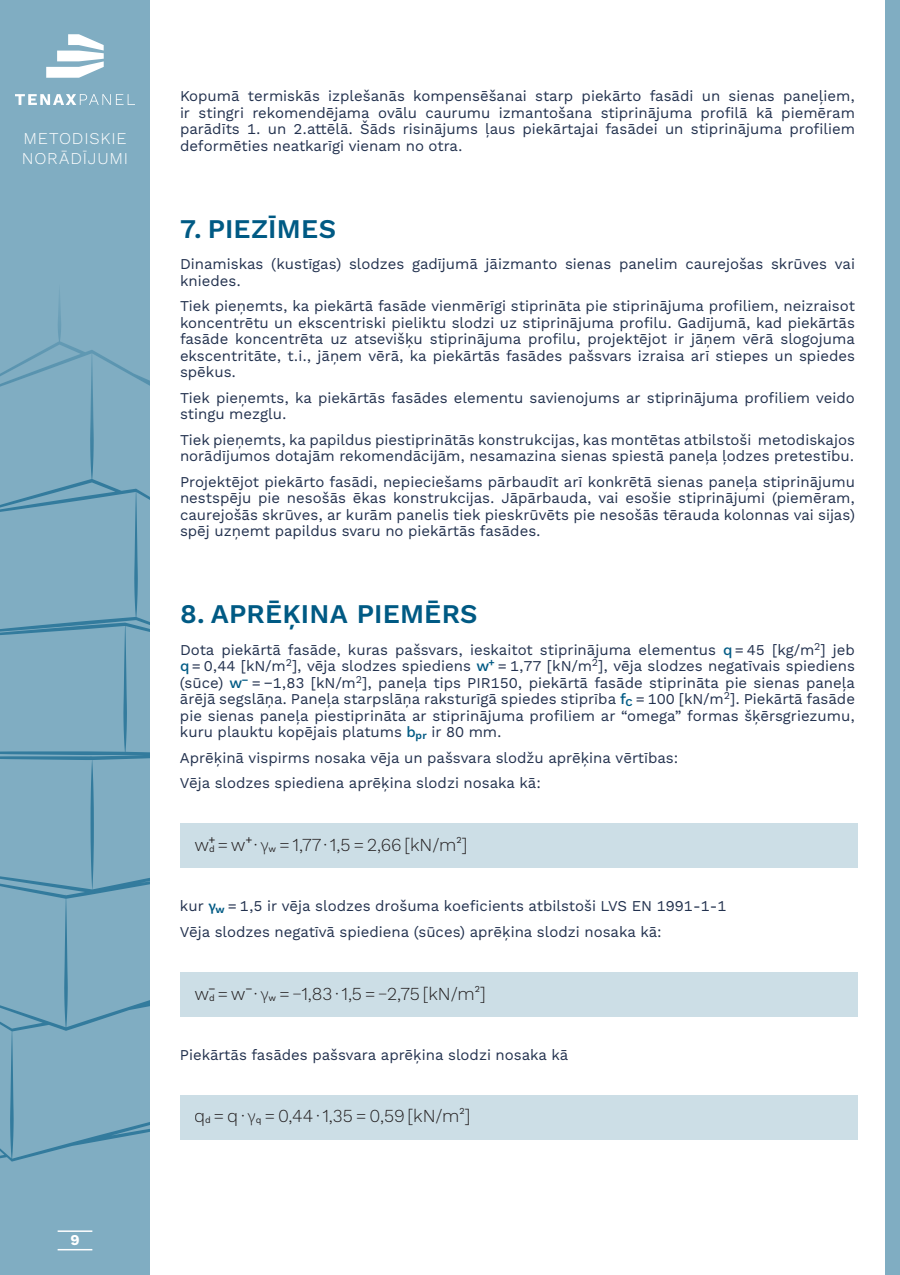
<style>
.page{position:relative;width:900px;height:1275px;background:#fff}
.page>*{position:absolute;margin:0;border:0;box-sizing:border-box;transform-origin:0 0}
.t1{font:600 27px "Work Sans";letter-spacing:.005em;color:#005a84}
.t2{font:300 18px "Work Sans";color:#231f20}
.t3{font:300 16.5px/19.8px "Work Sans";letter-spacing:.05em;color:#fff}
.teksts{font:15px/16.5px "Work Sans";color:#22314e;text-align:justify}
.t4{font:700 15px "Work Sans";color:#fff}
.t5{font:700 9px "MM Text";color:#231f20}
.s1{font-weight:500;color:#005a84}
.s2{font-weight:400;font-size:9px}
.s3{font-family:"Source Sans Pro"}
.s4{font-family:"Source Sans Pro";font-weight:600;color:#005a84}
</style>
<div class="page">
<div style="left:0;top:0;width:150px;height:1275px;background:#80adc2"></div>
<svg style="left:0;top:477px;width:150px;height:755px"></svg>
<div style="left:885px;top:0;width:15px;height:1275px;background:#80adc2"></div>
<hr style="left:58px;top:1230px;width:34px;height:2px;background:#fff">
<hr style="left:58px;top:1249px;width:34px;height:1px;background:#fff">
<svg style="left:15px;top:94px;width:120px;height:11px"></svg>
<svg style="left:46px;top:34px;width:58px;height:44px"></svg>
<div style="left:180px;top:824px;width:678px;height:44px;background:#ccdee6"></div>
<div style="left:180px;top:972px;width:678px;height:45px;background:#ccdee6"></div>
<div style="left:180px;top:1095px;width:678px;height:45px;background:#ccdee6"></div>
<p class="t3" style="left:22px;top:128px;width:108px">METODISKIE<br>NORĀDĪJUMI</p>
<p class="t4" style="left:70px;top:1228px;width:11px">9</p>
<p class="teksts" style="left:180px;top:87px;width:677px">Kopumā termiskās izplešanās kompensēšanai starp piekārto fasādi un sienas paneļiem, ir stingri rekomendējama ovālu caurumu izmantošana stiprinājuma profilā kā piemēram parādīts 1. un 2.attēlā. Šāds risinājums ļaus piekārtajai fasādei un stiprinājuma profiliem deformēties neatkarīgi vienam no otra.</p>
<p class="t1" style="left:180px;top:208px;width:158px">7. PIEZĪMES</p>
<p class="teksts" style="left:180px;top:255px;width:676px">Dinamiskas (kustīgas) slodzes gadījumā jāizmanto sienas panelim caurejošas skrūves vai kniedes.</p>
<p class="teksts" style="left:180px;top:297px;width:677px">Tiek pieņemts, ka piekārtā fasāde vienmērīgi stiprināta pie stiprinājuma profiliem, neizraisot koncentrētu un ekscentriski pieliktu slodzi uz stiprinājuma profilu. Gadījumā, kad piekārtās fasāde koncentrēta uz atsevišķu stiprinājuma profilu, projektējot ir jāņem vērā slogojuma ekscentritāte, t.i., jāņem vērā, ka piekārtās fasādes pašsvars izraisa arī stiepes un spiedes spēkus.</p>
<p class="teksts" style="left:180px;top:389px;width:676px">Tiek pieņemts, ka piekārtās fasādes elementu savienojums ar stiprinājuma profiliem veido stingu mezglu.</p>
<p class="teksts" style="left:180px;top:431px;width:676px">Tiek pieņemts, ka papildus piestiprinātās konstrukcijas, kas montētas atbilstoši metodiskajos norādījumos dotajām rekomendācijām, nesamazina sienas spiestā paneļa ļodzes pretestību.</p>
<p class="teksts" style="left:180px;top:473px;width:677px">Projektējot piekārto fasādi, nepieciešams pārbaudīt arī konkrētā sienas paneļa stiprinājumu nestspēju pie nesošās ēkas konstrukcijas. Jāpārbauda, vai esošie stiprinājumi (piemēram, caurejošās skrūves, ar kurām panelis tiek pieskrūvēts pie nesošās tērauda kolonnas vai sijas) spēj uzņemt papildus svaru no piekārtās fasādes.</p>
<p class="t1" style="left:180px;top:594px;width:299px">8. APRĒĶINA PIEMĒRS</p>
<p class="teksts" style="left:180px;top:641px;width:677px">Dota piekārtā fasāde, kuras pašsvars, ieskaitot stiprinājuma elementus <span class="s1">q</span> = 45 [kg/m<sup>2</sup>] jeb <span class="s1">q</span> = 0,44 [kN/m<sup>2</sup>], vēja slodzes spiediens <span class="s1">w</span><sup>+</sup> = 1,77 [kN/m<sup>2</sup>], vēja slodzes negatīvais spiediens (sūce) <span class="s1">w</span><sup>–</sup> = −1,83 [kN/m<sup>2</sup>], paneļa tips PIR150, piekārtā fasāde stiprināta pie sienas paneļa ārējā segslāņa. Paneļa starpslāņa raksturīgā spiedes stiprība <span class="s1">f</span><sub>C</sub> = 100 [kN/m<sup>2</sup>]. Piekārtā fasāde pie sienas paneļa piestiprināta ar stiprinājuma profiliem ar “omega” formas šķērsgriezumu, kuru plauktu kopējais platums <span class="s1">b</span><sub>pr</sub> ir 80 mm.</p>
<p class="teksts" style="left:180px;top:749px;width:500px">Aprēķinā vispirms nosaka vēja un pašsvara slodžu aprēķina vērtības:</p>
<p class="teksts" style="left:180px;top:774px;width:362px">Vēja slodzes spiediena aprēķina slodzi nosaka kā:</p>
<p class="t2" style="left:194px;top:834px;width:274px">w<span class="s2">d</span> =w ∙ <span class="s3">γ</span><span class="s2">w</span> =1,77∙1,5 = 2,66 [kN/m<sup>2</sup>]</p>
<p class="t5" style="left:208px;top:835px;width:9px">+</p>
<p class="t5" style="left:246px;top:835px;width:9px">+</p>
<p class="teksts" style="left:180px;top:897px;width:548px">kur <span class="s4">γ</span><sub>w</sub> = 1,5 ir vēja slodzes drošuma koeficients atbilstoši LVS EN 1991-1-1</p>
<p class="teksts" style="left:180px;top:923px;width:483px">Vēja slodzes negatīvā spiediena (sūces) aprēķina slodzi nosaka kā:</p>
<p class="t2" style="left:194px;top:983px;width:293px">w<span class="s2">d</span> =w ∙ <span class="s3">γ</span><span class="s2">w</span> = <span class="s3">−</span>1,83 ∙1,5 = <span class="s3">−</span>2,75 [kN/m<sup>2</sup>]</p>
<p class="t5" style="left:208px;top:984px;width:9px">-</p>
<p class="t5" style="left:246px;top:984px;width:9px">-</p>
<p class="teksts" style="left:180px;top:1046px;width:390px">Piekārtās fasādes pašsvara aprēķina slodzi nosaka kā</p>
<p class="t2" style="left:194px;top:1105px;width:278px">q<span class="s2">d</span> = q ∙ <span class="s3">γ</span><span class="s2">q</span> = 0,44 ∙1,35 = 0,59 [kN/m<sup>2</sup>]</p>
</div>
